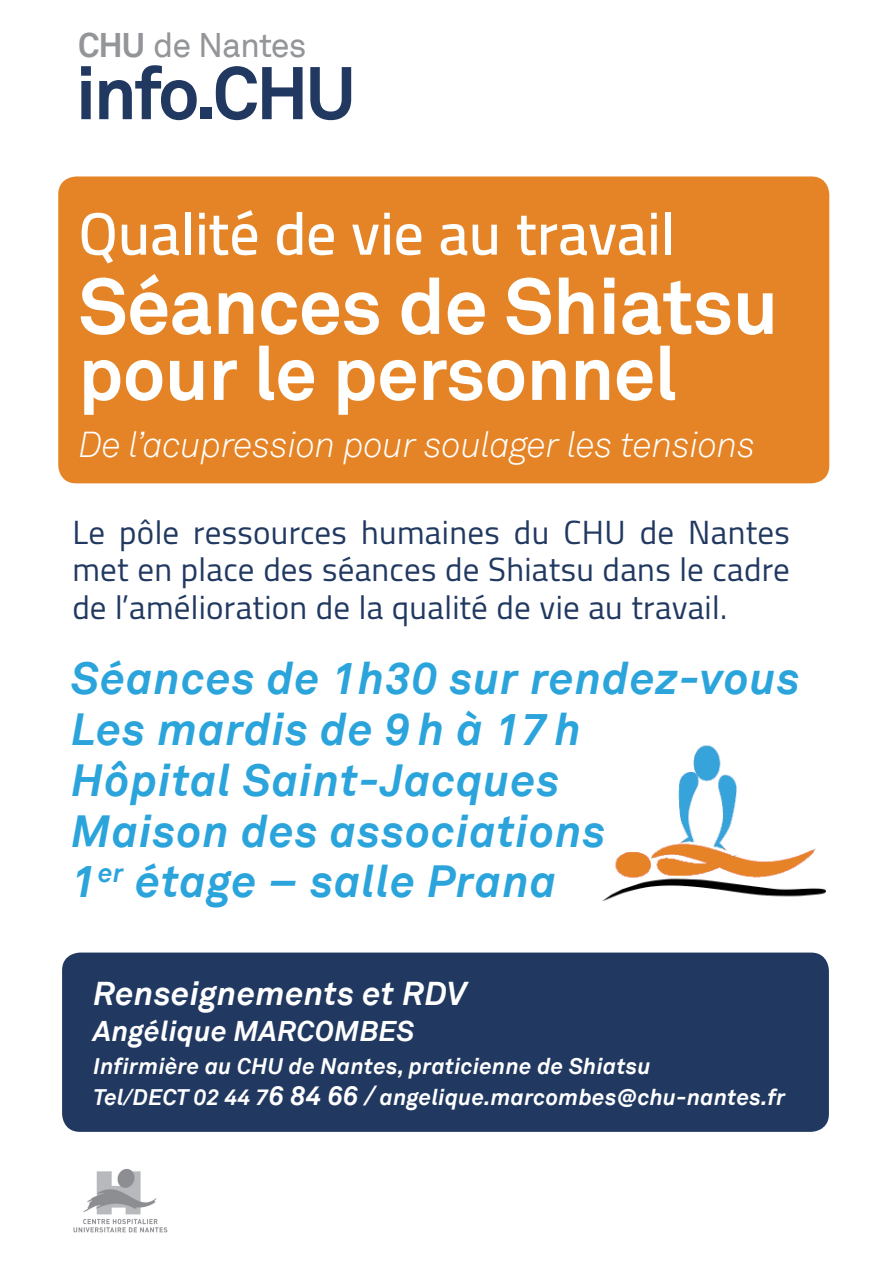
<style>
.page{position:relative;width:893px;height:1263px;background:#fff}
.page>*{position:absolute;margin:0;border:0;box-sizing:border-box;transform-origin:0 0}
.t1{font:700 78px "Akkurat";letter-spacing:-.01em;color:#fff}
.t2{font:700 75px "Akkurat";letter-spacing:-.01em;color:#fff}
.t3{font:700 73.5px "Akkurat";letter-spacing:-.04em;color:#213961}
.t4{font:600 60px "Cairo";color:#fff}
.t5{font:italic 700 45px/50.7px "Akkurat";letter-spacing:.02em;color:#2ba4dc}
.t6{font:italic 300 36px "Akkurat";letter-spacing:-.01em;color:#fff}
.t7{font:34.2px "Akkurat";letter-spacing:-.03em;color:#939598}
.t8{font:33px/37.5px "Cairo";letter-spacing:.01em;color:#213961;text-align:justify}
.t9{font:italic 700 33px "Akkurat";letter-spacing:.01em;color:#fff}
.t10{font:italic 700 28.5px "Akkurat";letter-spacing:.01em;color:#fff}
.t11{font:italic 700 22.5px/31.5px "Akkurat";letter-spacing:.01em;color:#fff}
.s1{font-weight:700}
.s2{font-size:27px}
</style>
<div class="page">
<div style="left:58px;top:176px;width:771px;height:307px;background:#e58426;border-radius:18px"></div>
<div style="left:62px;top:952px;width:767px;height:180px;background:#213961;border-radius:18px"></div>
<img style="left:73px;top:1169px;width:95px;height:64px">
<img style="left:602px;top:745px;width:224px;height:157px">
<p class="t7" style="left:78px;top:25px;width:230px"><span class="s1">CHU</span> de Nantes</p>
<h3 class="t3" style="left:75px;top:47px;width:282px">info.CHU</h3>
<h3 class="t4" style="left:78px;top:183px;width:598px">Qualité de vie au travail</h3>
<h1 class="t1" style="left:78px;top:257px;width:702px">Séances de Shiatsu</h1>
<h2 class="t2" style="left:78px;top:326px;width:600px">pour le personnel</h2>
<p class="t6" style="left:78px;top:423px;width:678px">De l’acupression pour soulager les tensions</p>
<p class="t8" style="left:72px;top:513px;width:719px">Le pôle ressources humaines du CHU de Nantes met en place des séances de Shiatsu dans le cadre de l’amélioration de la qualité de vie au travail.</p>
<h3 class="t5" style="left:72px;top:653px;width:730px">Séances de 1h30 sur rendez-vous<br>Les mardis de 9 h à 17 h<br>Hôpital Saint-Jacques<br>Maison des associations<br>1<sup>er</sup> étage – salle Prana</h3>
<p class="t9" style="left:94px;top:972px;width:375px">Renseignements et RDV</p>
<p class="t10" style="left:94px;top:1012px;width:323px">Angélique MARCOMBES</p>
<p class="t11" style="left:94px;top:1050px;width:694px">Infirmière au CHU de Nantes, praticienne de Shiatsu<br>Tel/DECT 02 44 7<span class="s2">6 84 66 /</span> angelique.marcombes@chu-nantes.fr</p>
</div>
